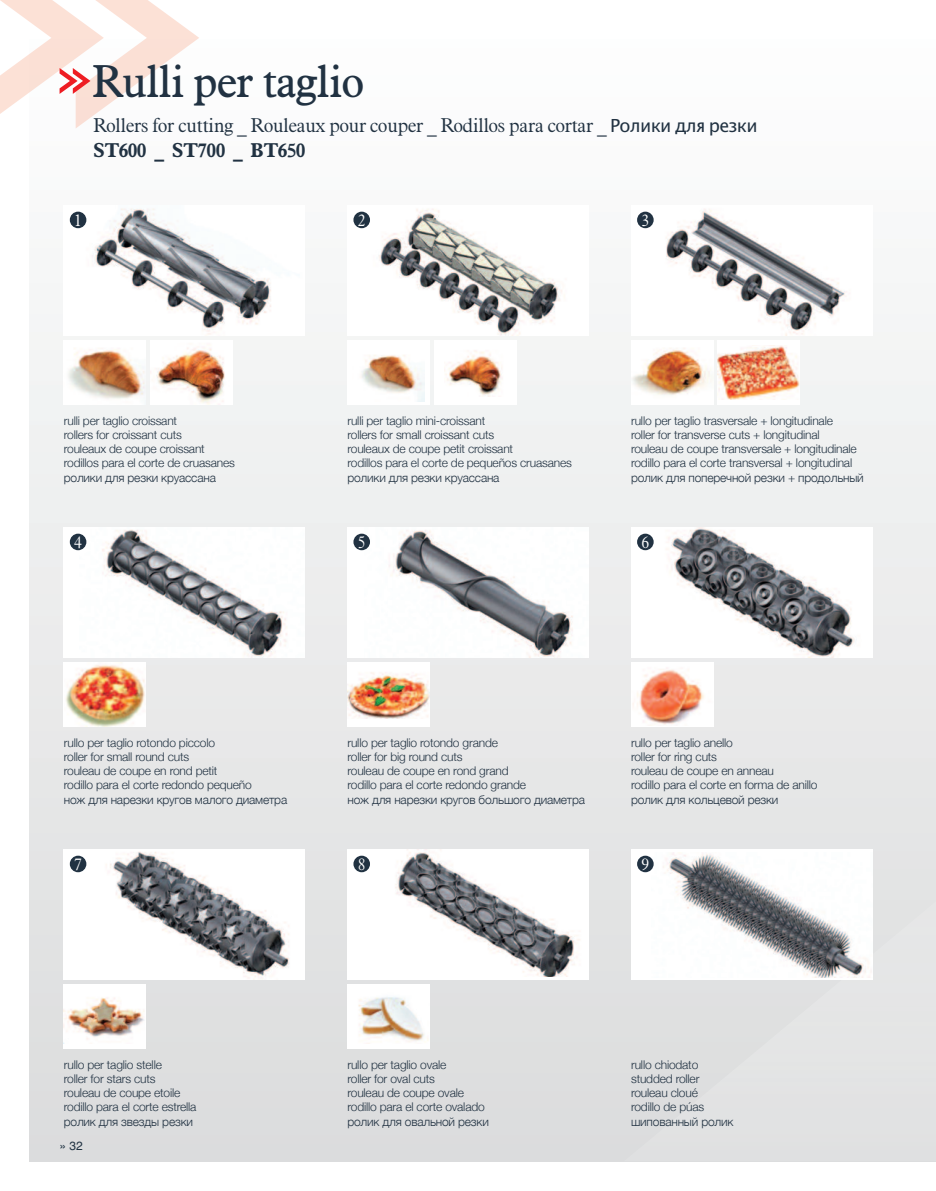
<style>
.page{position:relative;width:936px;height:1191px;background:#fff}
.page>*{position:absolute;margin:0;border:0;box-sizing:border-box;transform-origin:0 0}
.t1{font:45px "Aldine 721 BT";letter-spacing:-.025em;color:#213242}
.t2{font:300 19.5px/24.8px "Aldine 721 BT";letter-spacing:-.035em;color:#213242}
.t3{font:300 16.5px "Aldine 721 BT";color:#fff;scale:.95 1}
.t4{font:300 12px/14.2px "Helvetica Neue";letter-spacing:-.015em;color:#213242}
.t5{font:12px "Helvetica";color:#213242}
.s1{font-family:"Lucida Grande";font-weight:400;font-size:18px}
.s2{font-weight:700}
</style>
<div class="page">
<div style="left:30px;top:30px;width:905px;height:1131px;background:linear-gradient(to bottom,#fefefe,#dbdcdc)"></div>
<div style="left:624px;top:901px;width:311px;height:260px;background:#e1e2e3"></div>
<svg style="left:0;top:0;width:199px;height:128px"></svg>
<img style="left:64px;top:206px;width:241px;height:130px">
<img style="left:64px;top:340px;width:82px;height:65px">
<div style="left:150px;top:340px;width:82px;height:65px;background:#fff"></div>
<img style="left:150px;top:348px;width:75px;height:56px">
<div style="left:70px;top:212px;width:16px;height:16px;background:#213242;border-radius:50%"></div>
<div style="left:64px;top:849px;width:241px;height:131px;background:#fff"></div>
<img style="left:82px;top:851px;width:207px;height:128px">
<div style="left:64px;top:984px;width:82px;height:65px;background:#fff"></div>
<img style="left:64px;top:998px;width:81px;height:42px">
<div style="left:70px;top:855px;width:16px;height:17px;background:#213242;border-radius:50%"></div>
<div style="left:64px;top:527px;width:241px;height:131px;background:#fff"></div>
<img style="left:79px;top:529px;width:208px;height:128px">
<div style="left:64px;top:662px;width:82px;height:65px;background:#fff"></div>
<img style="left:65px;top:664px;width:80px;height:62px">
<div style="left:70px;top:533px;width:16px;height:17px;background:#213242;border-radius:50%"></div>
<img style="left:347px;top:206px;width:241px;height:130px">
<div style="left:347px;top:340px;width:82px;height:65px;background:#fff"></div>
<img style="left:361px;top:355px;width:64px;height:46px">
<div style="left:434px;top:340px;width:82px;height:65px;background:#fff"></div>
<img style="left:444px;top:350px;width:58px;height:46px">
<div style="left:353px;top:212px;width:17px;height:16px;background:#213242;border-radius:50%"></div>
<div style="left:347px;top:849px;width:241px;height:131px;background:#fff"></div>
<img style="left:395px;top:851px;width:185px;height:125px">
<div style="left:347px;top:984px;width:82px;height:65px;background:#fff"></div>
<img style="left:358px;top:997px;width:71px;height:47px">
<div style="left:353px;top:855px;width:17px;height:17px;background:#213242;border-radius:50%"></div>
<div style="left:347px;top:527px;width:241px;height:131px;background:#fff"></div>
<img style="left:364px;top:530px;width:209px;height:127px">
<div style="left:347px;top:662px;width:82px;height:65px;background:#fff"></div>
<img style="left:347px;top:672px;width:82px;height:47px">
<div style="left:353px;top:533px;width:17px;height:17px;background:#213242;border-radius:50%"></div>
<img style="left:631px;top:206px;width:241px;height:130px">
<img style="left:631px;top:340px;width:82px;height:65px">
<div style="left:717px;top:340px;width:82px;height:65px;background:#fff"></div>
<img style="left:717px;top:345px;width:82px;height:55px">
<div style="left:637px;top:212px;width:16px;height:16px;background:#213242;border-radius:50%"></div>
<div style="left:631px;top:849px;width:241px;height:131px;background:#fff"></div>
<img style="left:652px;top:852px;width:217px;height:125px">
<div style="left:637px;top:855px;width:16px;height:17px;background:#213242;border-radius:50%"></div>
<div style="left:631px;top:527px;width:241px;height:131px;background:#fff"></div>
<img style="left:643px;top:528px;width:212px;height:129px">
<div style="left:631px;top:662px;width:82px;height:65px;background:#fff"></div>
<img style="left:633px;top:668px;width:71px;height:57px">
<div style="left:637px;top:533px;width:16px;height:17px;background:#213242;border-radius:50%"></div>
<h1 class="t1" style="left:92px;top:65px;width:274px">Rulli per taglio</h1>
<h2 class="t2" style="left:93px;top:115px;width:666px">Rollers for cutting _ Rouleaux pour couper _ Rodillos para cortar _ <span class="s1">Ролики для резки<br></span><span class="s2">ST600 _ ST700 _ BT650</span></h2>
<h3 class="t3" style="left:74px;top:214px;width:10px">1</h3>
<h3 class="t3" style="left:358px;top:214px;width:10px">2</h3>
<h3 class="t3" style="left:641px;top:214px;width:10px">3</h3>
<p class="t4" style="left:64px;top:413px;width:173px">rulli per taglio croissant<br>rollers for croissant cuts<br>rouleaux de coupe croissant rodillos para el corte de cruasanes ролики для резки круассана</p>
<h3 class="t3" style="left:74px;top:536px;width:10px">4</h3>
<p class="t4" style="left:347px;top:413px;width:226px">rulli per taglio mini-croissant<br>rollers for small croissant cuts<br>rouleaux de coupe petit croissant<br>rodillos para el corte de pequeños cruasanes ролики для резки круассана</p>
<h3 class="t3" style="left:358px;top:536px;width:10px">5</h3>
<p class="t4" style="left:631px;top:413px;width:234px">rullo per taglio trasversale + longitudinale<br>roller for transverse cuts + longitudinal<br>rouleau de coupe transversale + longitudinale rodillo para el corte transversal + longitudinal ролик для поперечной резки + продольный</p>
<h3 class="t3" style="left:641px;top:536px;width:10px">6</h3>
<p class="t4" style="left:64px;top:735px;width:225px">rullo per taglio rotondo piccolo<br>roller for small round cuts<br>rouleau de coupe en rond petit<br>rodillo para el corte redondo pequeño<br>нож для нарезки кругов малого диаметра</p>
<h3 class="t3" style="left:74px;top:858px;width:10px">7</h3>
<p class="t4" style="left:347px;top:735px;width:239px">rullo per taglio rotondo grande<br>roller for big round cuts<br>rouleau de coupe en rond grand<br>rodillo para el corte redondo grande<br>нож для нарезки кругов большого диаметра</p>
<h3 class="t3" style="left:358px;top:858px;width:10px">8</h3>
<p class="t4" style="left:631px;top:735px;width:188px">rullo per taglio anello<br>roller for ring cuts<br>rouleau de coupe en anneau<br>rodillo para el corte en forma de anillo ролик для кольцевой резки</p>
<h3 class="t3" style="left:641px;top:858px;width:10px">9</h3>
<p class="t4" style="left:64px;top:1057px;width:134px">rullo per taglio stelle<br>roller for stars cuts<br>rouleau de coupe etoile rodillo para el corte estrella ролик для звезды резки</p>
<p class="t5" style="left:60px;top:1138px;width:25px">» 32</p>
<p class="t4" style="left:347px;top:1057px;width:143px">rullo per taglio ovale<br>roller for oval cuts<br>rouleau de coupe ovale rodillo para el corte ovalado ролик для овальной резки</p>
<p class="t4" style="left:631px;top:1057px;width:104px">rullo chiodato studded roller rouleau cloué<br>rodillo de púas шипованный ролик</p>
</div>
